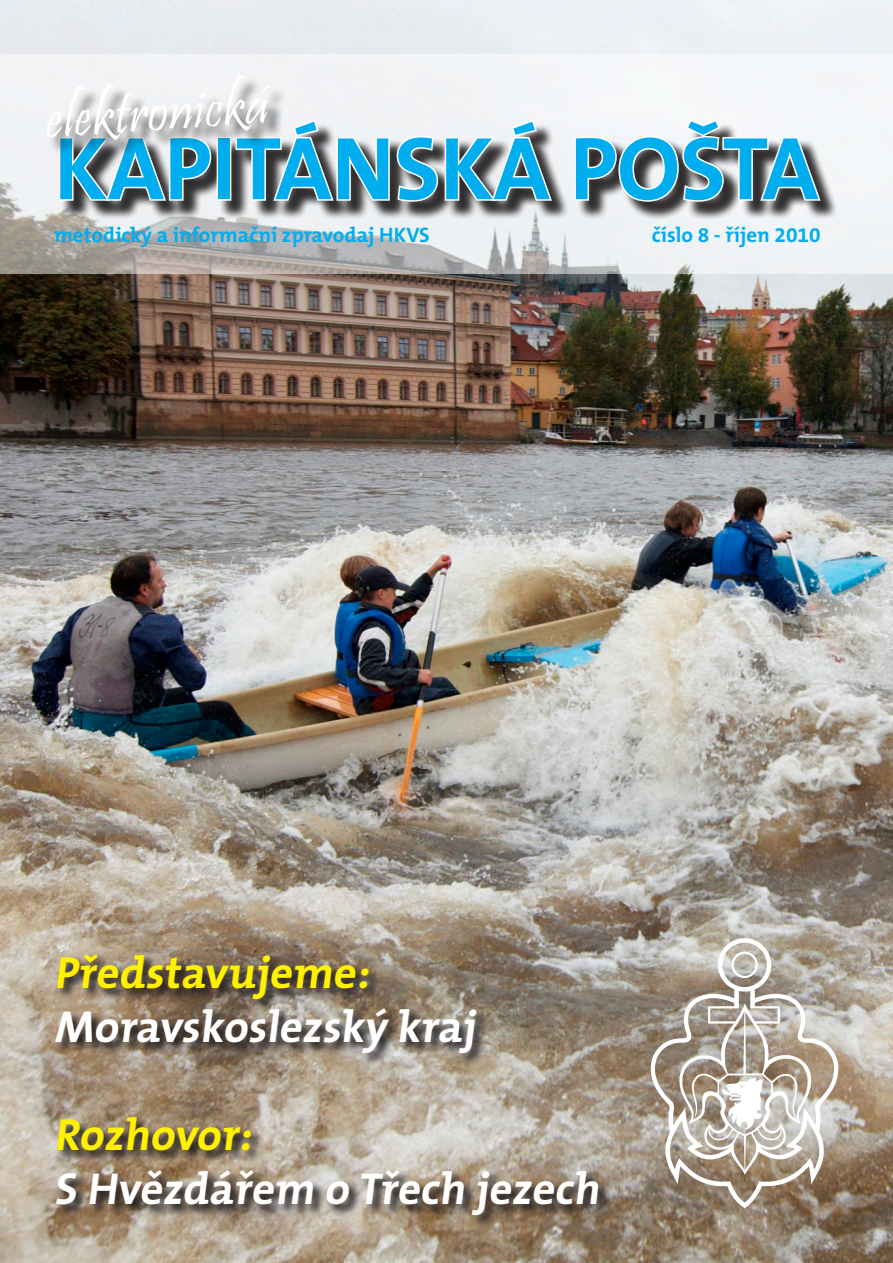
<style>
.page{position:relative;width:893px;height:1263px;background:#fff}
.page>*{position:absolute;margin:0;border:0;box-sizing:border-box;transform-origin:0 0}
.t1{font:700 90px "The Mix CE B7";color:#00aeef}
.t2{font:60px "Pristina";color:#fff}
.t3{font:700 45px "The Mix CE B7";color:#fff}
.t4{font:700 45px "The Mix CE B7";color:#fff101}
.t5{font:700 21px "The Mix CE B7";color:#00aeef}
</style>
<div class="page">
<img style="left:0;top:0;width:893px;height:1263px">
<svg style="left:643px;top:938px;width:203px;height:270px;background:#b3a99c"></svg>
<svg style="left:0;top:54px;width:893px;height:220px;fill:#f1f3f5"></svg>
<div style="left:61px;top:122px;width:777px;height:98px;background:#231f20;opacity:.75"></div>
<svg style="left:57px;top:157px;width:156px;height:46px"></svg>
<div style="left:217px;top:137px;width:14px;height:64px;border:3px solid #fff"></div>
<svg style="left:234px;top:118px;width:320px;height:85px"></svg>
<svg style="left:573px;top:117px;width:249px;height:86px"></svg>
<div style="left:49px;top:77px;width:238px;height:80px;background:#231f20;opacity:.75"></div>
<svg style="left:52px;top:950px;width:558px;height:277px;background:#938676"></svg>
<h2 class="t2" style="left:42px;top:86px;width:226px;rotate:-4deg">elektronická</h2>
<h1 class="t1" style="left:54px;top:118px;width:766px">KAPITÁNSKÁ POŠTA</h1>
<p class="t5" style="left:54px;top:223px;width:377px">metodický a informační zpravodaj HKVS</p>
<p class="t5" style="left:652px;top:223px;width:170px">číslo 8 - říjen 2010</p>
<h3 class="t4" style="left:54px;top:947px;width:323px">Představujeme:</h3>
<h3 class="t3" style="left:54px;top:1001px;width:423px">Moravskoslezský kraj</h3>
<h3 class="t4" style="left:54px;top:1109px;width:206px">Rozhovor:</h3>
<h3 class="t3" style="left:54px;top:1163px;width:554px">S Hvězdářem o Třech jezech</h3>
</div>
